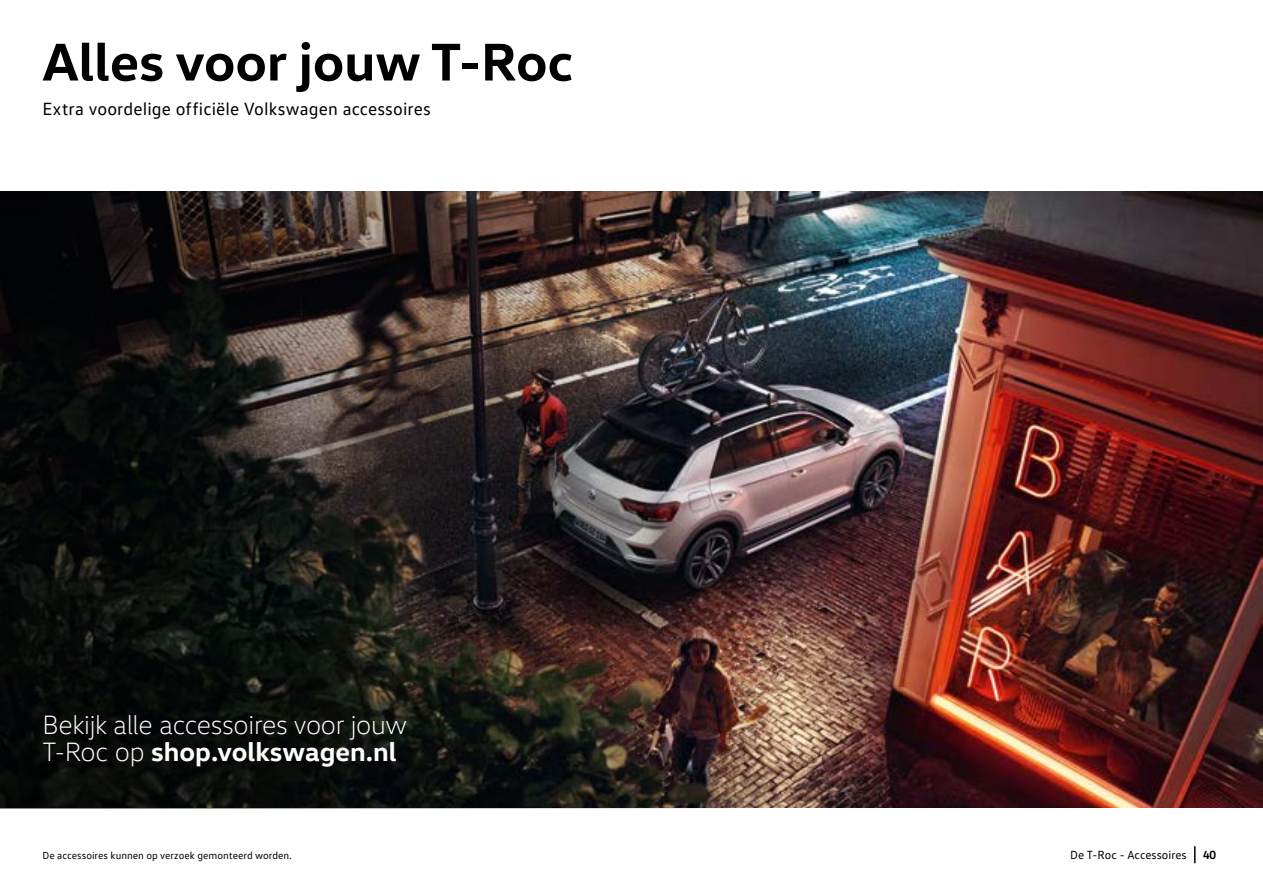
<style>
.page{position:relative;width:1263px;height:893px;background:#fff}
.page>*{position:absolute;margin:0;border:0;box-sizing:border-box;transform-origin:0 0}
.t1{font:700 54px "VW Head";color:#000}
.t2{font:300 27px/27px "VW Head";letter-spacing:-.01em;color:#fff}
.t3{font:18px "VW Text";letter-spacing:.005em;color:#000}
.t4{font:12px "VW Text";color:#000}
.t5{font:700 12px "VW Text";color:#000}
.t6{font:10.5px "VW Text";color:#000}
.s1{font-weight:700}
</style>
<div class="page">
<img style="left:909px;top:191px;width:354px;height:617px">
<img style="left:0;top:191px;width:909px;height:618px">
<svg style="left:1194px;top:846px;width:1px;height:17px"></svg>
<h1 class="t1" style="left:43px;top:27px;width:532px">Alles voor jouw T-Roc</h1>
<p class="t3" style="left:43px;top:98px;width:390px">Extra voordelige officiële Volkswagen accessoires</p>
<p class="t2" style="left:43px;top:711px;width:366px">Bekijk alle accessoires voor jouw<br>T-Roc op <span class="s1">shop.volkswagen.nl</span></p>
<p class="t6" style="left:43px;top:849px;width:251px">De accessoires kunnen op verzoek gemonteerd worden.</p>
<p class="t4" style="left:1070px;top:847px;width:118px">De T-Roc - Accessoires</p>
<p class="t5" style="left:1203px;top:847px;width:15px">40</p>
</div>
